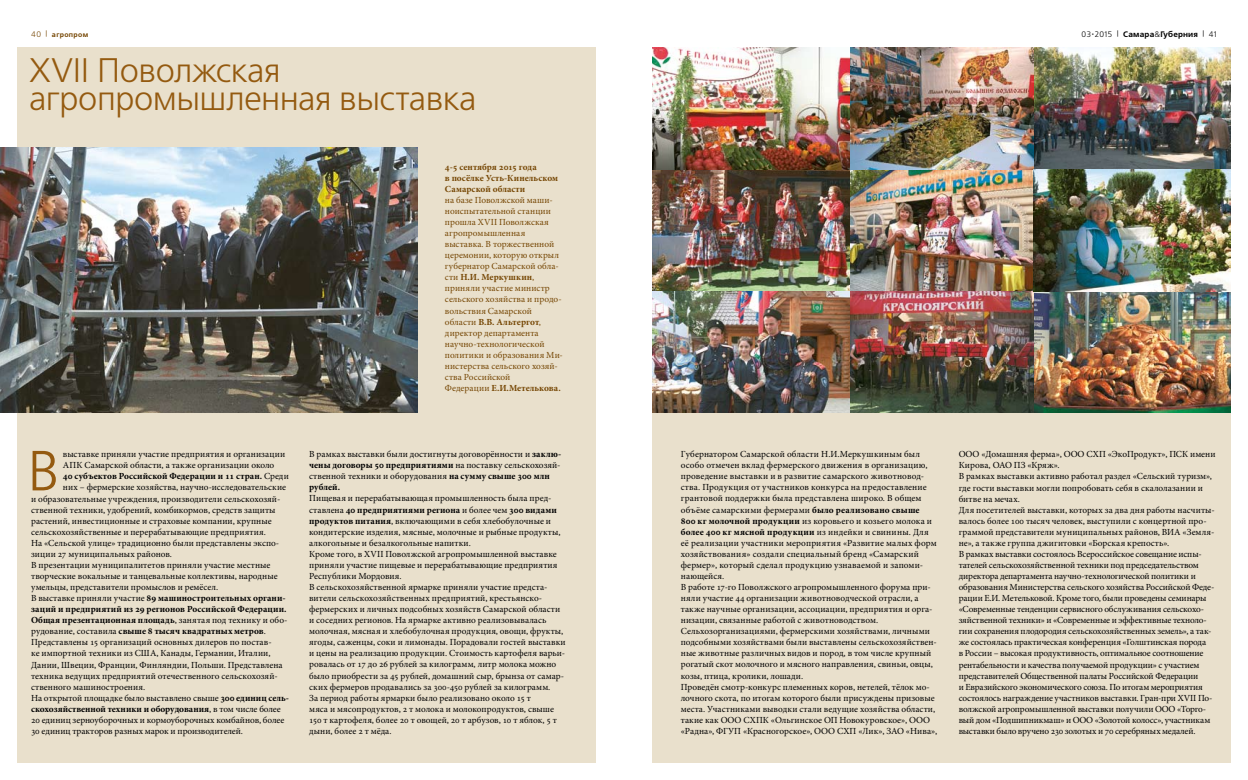
<style>
.page{position:relative;width:1248px;height:780px;background:#fff}
.page>*{position:absolute;margin:0;border:0;box-sizing:border-box;transform-origin:0 0}
.t1{font:56.4px "Free Set C";color:#945a10}
.t2{font:34px/28px "Free Set C";letter-spacing:-.02em;color:#945a10}
.t3{font:9.3px/11.1px "Minion Pro";color:#000}
.t4{font:9.3px/11.1px "Minion Pro";letter-spacing:.005em;color:#754603}
.t5{font:700 9.3px "Minion Pro";letter-spacing:.01em;color:#000}
.t6{font:700 9.3px/11.1px "Minion Pro";letter-spacing:.005em;color:#754603}
.t7{font:700 8px "Free Set C";letter-spacing:.025em;color:#000}
.t8{font:8px "Free Set C";color:#754603}
.t9{font:8px "Free Set C";color:#000}
.t10{font:700 7px "Free Set C";letter-spacing:.05em;color:#754603}
.s1{font-weight:400}
.s2{font-weight:700}
</style>
<div class="page">
<div style="left:652px;top:48px;width:578px;height:715px;background:#e9e0cc"></div>
<img style="left:652px;top:48px;width:578px;height:365px">
<div style="left:17px;top:48px;width:578px;height:715px;background:#e9e0cc"></div>
<img style="left:0;top:147px;width:417px;height:266px">
<p class="t7" style="left:1081px;top:29px;width:124px"><span class="s1">03·2015</span> <sup>|</sup> Самара<span class="s1">&amp;</span>Губерния <sup>|</sup></p>
<p class="t10" style="left:46px;top:30px;width:44px"><sup>|</sup> агропром</p>
<p class="t8" style="left:31px;top:30px;width:11px">40</p>
<p class="t9" style="left:1208px;top:30px;width:10px">41</p>
<h2 class="t2" style="left:29px;top:58px;width:449px">XVII Поволжская агропромышленная выставка</h2>
<p class="t6" style="left:445px;top:161px;width:115px">4-5 сентября 2015 года<br>в посёлке Усть-Кинельском<br>Самарской области</p>
<p class="t4" style="left:445px;top:194px;width:119px">на базе Поволжской маши&shy;ноиспытательной станции прошла XVII Поволжская агропромышленная выставка. В торжественной церемонии, которую открыл губернатор Самарской обла&shy;сти <span class="s2">Н.И. Меркушкин</span>, приняли участие министр сельского хозяйства и продо&shy;вольствия Самарской области <span class="s2">В.В. Альтергот</span>, директор департамента научно-технологической политики и образования Ми&shy;нистерства сельского хозяй&shy;ства Российской<br>Федерации <span class="s2">Е.И.Метелькова.</span></p>
<h1 class="t1" style="left:27px;top:441px;width:34px">В</h1>
<p class="t3" style="left:63px;top:449px;width:224px">выставке приняли участие предприятия и организации</p>
<p class="t3" style="left:63px;top:460px;width:213px">АПК Самарской области, а также организации около</p>
<p class="t5" style="left:63px;top:470px;width:227px">40 субъектов Российской Федерации и 11 стран. <span class="s1">Среди</span></p>
<p class="t3" style="left:63px;top:482px;width:225px">них – фермерские хозяйства, научно-исследовательские</p>
<p class="t3" style="left:31px;top:493px;width:251px">и образовательные учреждения, производители сельскохозяй-</p>
<p class="t3" style="left:31px;top:504px;width:246px">ственной техники, удобрений, комбикормов, средств защиты</p>
<p class="t3" style="left:31px;top:515px;width:242px">растений, инвестиционные и страховые компании, крупные</p>
<p class="t3" style="left:31px;top:526px;width:236px">сельскохозяйственные и перерабатывающие предприятия.</p>
<p class="t3" style="left:31px;top:537px;width:250px">На «Сельской улице» традиционно были представлены экспо-</p>
<p class="t3" style="left:31px;top:548px;width:142px">зиции 27 муниципальных районов.</p>
<p class="t3" style="left:31px;top:559px;width:241px">В презентации муниципалитетов приняли участие местные</p>
<p class="t3" style="left:31px;top:570px;width:248px">творческие вокальные и танцевальные коллективы, народные</p>
<p class="t3" style="left:31px;top:581px;width:188px">умельцы, представители промыслов и ремёсел.</p>
<p class="t5" style="left:31px;top:591px;width:256px"><span class="s1">В выставке приняли участие</span> 89 машиностроительных органи-</p>
<p class="t5" style="left:31px;top:602px;width:257px">заций и предприятий из 29 регионов Российской Федерации.</p>
<p class="t5" style="left:31px;top:613px;width:258px">Общая презентационная площадь<span class="s1">, занятая под технику и обо-</span></p>
<p class="t5" style="left:31px;top:624px;width:236px"><span class="s1">рудование, составила</span> свыше 8 тысяч квадратных метров<span class="s1">.</span></p>
<p class="t3" style="left:31px;top:637px;width:242px">Представлены 15 организаций основных дилеров по постав-</p>
<p class="t3" style="left:31px;top:648px;width:241px">ке импортной техники из США, Канады, Германии, Италии,</p>
<p class="t3" style="left:31px;top:659px;width:253px">Дании, Швеции, Франции, Финляндии, Польши. Представлена</p>
<p class="t3" style="left:31px;top:670px;width:248px">техника ведущих предприятий отечественного сельскохозяй-</p>
<p class="t3" style="left:31px;top:681px;width:116px">ственного машиностроения.</p>
<p class="t3" style="left:31px;top:692px;width:259px">На открытой площадке было выставлено свыше <span class="s2">300 единиц сель-</span></p>
<p class="t5" style="left:31px;top:702px;width:251px">скохозяйственной техники и оборудования<span class="s1">, в том числе более</span></p>
<p class="t3" style="left:31px;top:714px;width:255px">20 единиц зерноуборочных и кормоуборочных комбайнов, более</p>
<p class="t3" style="left:31px;top:725px;width:213px">30 единиц тракторов разных марок и производителей.</p>
<p class="t3" style="left:309px;top:448px;width:254px">В рамках выставки были достигнуты договорённости и <span class="s2">заклю&shy;чены договоры 50 предприятиями</span> на поставку сельскохозяй&shy;ственной техники и оборудования <span class="s2">на сумму свыше 300 млн рублей.</span></p>
<p class="t3" style="left:309px;top:493px;width:258px">Пищевая и перерабатывающая промышленность была пред&shy;ставлена <span class="s2">40 предприятиями региона</span> и более чем <span class="s2">300 видами продуктов питания</span>, включающими в себя хлебобулочные и кондитерские изделия, мясные, молочные и рыбные продукты, алкогольные и безалкогольные напитки.<br>Кроме того, в XVII Поволжской агропромышленной выставке приняли участие пищевые и перерабатывающие предприятия Республики Мордовия.<br>В сельскохозяйственной ярмарке приняли участие предста&shy;вители сельскохозяйственных предприятий, крестьянско&shy;фермерских и личных подсобных хозяйств Самарской области и соседних регионов. На ярмарке активно реализовывалась молочная, мясная и хлебобулочная продукция, овощи, фрукты, ягоды, саженцы, соки и лимонады. Порадовали гостей выставки и цены на реализацию продукции. Стоимость картофеля варьи&shy;ровалась от 17 до 26 рублей за килограмм, литр молока можно было приобрести за 45 рублей, домашний сыр, брынза от самар&shy;ских фермеров продавались за 300-450 рублей за килограмм.<br>За период работы ярмарки было реализовано около 15 т<br>мяса и мясопродуктов, 2 т молока и молокопродуктов, свыше 150 т картофеля, более 20 т овощей, 20 т арбузов, 10 т яблок, 5 т дыни, более 2 т мёда.</p>
<p class="t3" style="left:680px;top:448px;width:258px">Губернатором Самарской области Н.И.Меркушкиным был особо отмечен вклад фермерского движения в организацию, проведение выставки и в развитие самарского животновод&shy;ства. Продукция от участников конкурса на предоставление грантовой поддержки была представлена широко. В общем объёме самарскими фермерами <span class="s2">было реализовано свыше<br>800 кг молочной продукции</span> из коровьего и козьего молока и <span class="s2">более 400 кг мясной продукции</span> из индейки и свинины. Для её реализации участники мероприятия «Развитие малых форм хозяйствования» создали специальный бренд «Самарский фермер», который сделал продукцию узнаваемой и запоми&shy;нающейся.<br>В работе 17-го Поволжского агропромышленного форума при&shy;няли участие 44 организации животноводческой отрасли, а также научные организации, ассоциации, предприятия и орга&shy;низации, связанные работой с животноводством.<br>Сельхозорганизациями, фермерскими хозяйствами, личными подсобными хозяйствами были выставлены сельскохозяйствен&shy;ные животные различных видов и пород, в том числе крупный рогатый скот молочного и мясного направления, свиньи, овцы, козы, птица, кролики, лошади.<br>Проведён смотр-конкурс племенных коров, нетелей, тёлок мо&shy;лочного скота, по итогам которого были присуждены призовые места. Участниками выводки стали ведущие хозяйства области, такие как ООО СХПК «Ольгинское ОП Новокуровское», ООО «Радна», ФГУП «Красногорское», ООО СХП «Лик», ЗАО «Нива»,</p>
<p class="t3" style="left:958px;top:449px;width:258px">ООО «Домашняя ферма», ООО СХП «ЭкоПродукт», ПСК имени Кирова, ОАО ПЗ «Кряж».<br>В рамках выставки активно работал раздел «Сельский туризм», где гости выставки могли попробовать себя в скалолазании и битве на мечах.<br>Для посетителей выставки, которых за два дня работы насчиты&shy;валось более 100 тысяч человек, выступили с концертной про&shy;граммой представители муниципальных районов, ВИА «Земля&shy;не», а также группа джигитовки «Борская крепость».<br>В рамках выставки состоялось Всероссийское совещание испы&shy;тателей сельскохозяйственной техники под председательством директора департамента научно-технологической политики и образования Министерства сельского хозяйства Российской Феде&shy;рации Е.И. Метельковой. Кроме того, были проведены семинары «Современные тенденции сервисного обслуживания сельскохо&shy;зяйственной техники» и «Современные и эффективные техноло&shy;гии сохранения плодородия сельскохозяйственных земель», а так&shy;же состоялась практическая конференция «Голштинская порода<br>в России – высокая продуктивность, оптимальное соотношение рентабельности и качества получаемой продукции» с участием представителей Общественной палаты Российской Федерации<br>и Евразийского экономического союза. По итогам мероприятия состоялось награждение участников выставки. Гран-при XVII По&shy;волжской агропромышленной выставки получили ООО «Торго&shy;вый дом «Подшипникмаш» и ООО «Золотой колосс», участникам выставки было вручено 230 золотых и 70 серебряных медалей.</p>
</div>
